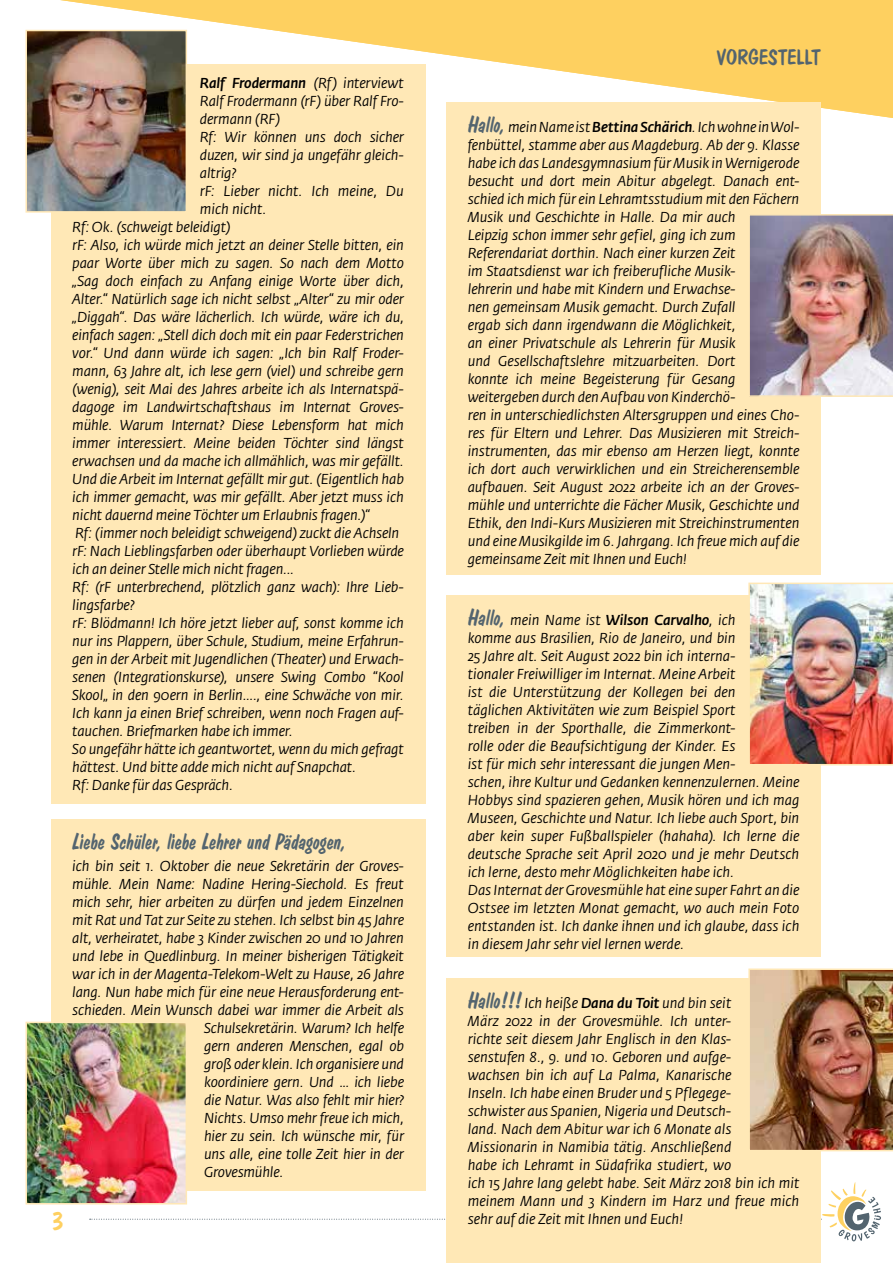
<style>
.page{position:relative;width:893px;height:1263px;background:#fff}
.page>*{position:absolute;margin:0;border:0;box-sizing:border-box;transform-origin:0 0}
.t1{font:27px "Dom Casual D";color:#fed060}
.t2{font:italic 22.5px "Dom Casual D";color:#53646f}
.t3{font:21px "Dom Casual D";letter-spacing:-.005em;color:#53646f}
.t4{font:italic 14.25px/18px "Fedra Sans Std";letter-spacing:-.01em;color:#000}
.t5{font:italic 500 14.25px "Fedra Sans Std";letter-spacing:-.01em;color:#000}
.s1{font-weight:400}
.s2{font-family:"Dom Casual D";font-size:22.5px;color:#53646f}
.s3{font-weight:500}
</style>
<div class="page">
<svg style="left:60px;top:0;width:833px;height:118px;fill:#fed060"></svg>
<svg style="left:90px;top:1182px;width:791px;height:59px"></svg>
<div style="left:51px;top:64px;width:374px;height:740px;background:#ffe8b6"></div>
<div style="left:446px;top:595px;width:375px;height:362px;background:#ffe8b6"></div>
<div style="left:446px;top:978px;width:375px;height:285px;background:#ffe8b6"></div>
<div style="left:446px;top:102px;width:375px;height:472px;background:#ffe8b6"></div>
<img style="left:29px;top:33px;width:155px;height:177px">
<div style="left:26px;top:30px;width:161px;height:183px;border:2px solid #ffe8b6"></div>
<img style="left:748px;top:968px;width:145px;height:183px">
<img style="left:749px;top:214px;width:144px;height:183px">
<div style="left:51px;top:819px;width:374px;height:372px;background:#ffe8b6"></div>
<img style="left:29px;top:1025px;width:155px;height:176px">
<div style="left:26px;top:1022px;width:161px;height:182px;border:2px solid #ffe8b6"></div>
<img style="left:748px;top:583px;width:145px;height:182px">
<p class="t5" style="left:200px;top:74px;width:206px">Ralf Frodermann <span class="s1">(Rf) interviewt</span></p>
<p class="t4" style="left:200px;top:92px;width:206px">Ralf Frodermann (rF) über Ralf Fro-</p>
<p class="t4" style="left:200px;top:110px;width:82px">dermann (RF)</p>
<p class="t4" style="left:200px;top:128px;width:206px">Rf: Wir können uns doch sicher</p>
<p class="t4" style="left:200px;top:146px;width:206px">duzen, wir sind ja ungefähr gleich-</p>
<p class="t4" style="left:200px;top:164px;width:38px">altrig?</p>
<p class="t4" style="left:200px;top:182px;width:206px">rF: Lieber nicht. Ich meine, Du</p>
<p class="t4" style="left:200px;top:200px;width:68px">mich nicht.</p>
<p class="t4" style="left:72px;top:218px;width:159px">Rf: Ok. (schweigt beleidigt)</p>
<p class="t4" style="left:72px;top:236px;width:333px">rF: Also, ich würde mich jetzt an deiner Stelle bitten, ein</p>
<p class="t4" style="left:72px;top:254px;width:333px">paar Worte über mich zu sagen. So nach dem Motto</p>
<p class="t4" style="left:72px;top:272px;width:333px">„Sag doch einfach zu Anfang einige Worte über dich,</p>
<p class="t4" style="left:72px;top:290px;width:333px">Alter.“ Natürlich sage ich nicht selbst „Alter“ zu mir oder</p>
<p class="t4" style="left:72px;top:308px;width:333px">„Diggah“. Das wäre lächerlich. Ich würde, wäre ich du,</p>
<p class="t4" style="left:72px;top:326px;width:333px">einfach sagen: „Stell dich doch mit ein paar Federstrichen</p>
<p class="t4" style="left:72px;top:344px;width:333px">vor.“ Und dann würde ich sagen: „Ich bin Ralf Froder-</p>
<p class="t4" style="left:72px;top:362px;width:333px">mann, 63 Jahre alt, ich lese gern (viel) und schreibe gern</p>
<p class="t4" style="left:72px;top:380px;width:333px">(wenig), seit Mai des Jahres arbeite ich als Internatspä-</p>
<p class="t4" style="left:72px;top:398px;width:333px">dagoge im Landwirtschaftshaus im Internat Groves-</p>
<p class="t4" style="left:72px;top:416px;width:333px">mühle. Warum Internat? Diese Lebensform hat mich</p>
<p class="t4" style="left:72px;top:434px;width:333px">immer interessiert. Meine beiden Töchter sind längst</p>
<p class="t4" style="left:72px;top:452px;width:333px">erwachsen und da mache ich allmählich, was mir gefällt.</p>
<p class="t4" style="left:72px;top:470px;width:333px">Und die Arbeit im Internat gefällt mir gut. (Eigentlich hab</p>
<p class="t4" style="left:72px;top:488px;width:333px">ich immer gemacht, was mir gefällt. Aber jetzt muss ich</p>
<p class="t4" style="left:72px;top:506px;width:299px">nicht dauernd meine Töchter um Erlaubnis fragen.)“</p>
<p class="t4" style="left:75px;top:524px;width:326px">Rf: (immer noch beleidigt schweigend) zuckt die Achseln</p>
<p class="t4" style="left:72px;top:542px;width:333px">rF: Nach Lieblingsfarben oder überhaupt Vorlieben würde</p>
<p class="t4" style="left:72px;top:560px;width:223px">ich an deiner Stelle mich nicht fragen...</p>
<p class="t4" style="left:72px;top:578px;width:333px">Rf: (rF unterbrechend, plötzlich ganz wach): Ihre Lieb-</p>
<p class="t4" style="left:72px;top:596px;width:64px">lingsfarbe?</p>
<p class="t4" style="left:72px;top:614px;width:333px">rF: Blödmann! Ich höre jetzt lieber auf, sonst komme ich</p>
<p class="t4" style="left:72px;top:632px;width:333px">nur ins Plappern, über Schule, Studium, meine Erfahrun-</p>
<p class="t4" style="left:72px;top:650px;width:333px">gen in der Arbeit mit Jugendlichen (Theater) und Erwach-</p>
<p class="t4" style="left:72px;top:668px;width:333px">senen (Integrationskurse), unsere Swing Combo “Kool</p>
<p class="t4" style="left:72px;top:686px;width:333px">Skool„ in den 90ern in Berlin...., eine Schwäche von mir.</p>
<p class="t4" style="left:72px;top:704px;width:333px">Ich kann ja einen Brief schreiben, wenn noch Fragen auf-</p>
<p class="t4" style="left:72px;top:722px;width:222px">tauchen. Briefmarken habe ich immer.</p>
<p class="t4" style="left:72px;top:740px;width:333px">So ungefähr hätte ich geantwortet, wenn du mich gefragt</p>
<p class="t4" style="left:72px;top:758px;width:285px">hättest. Und bitte adde mich nicht auf Snapchat.</p>
<p class="t4" style="left:72px;top:776px;width:162px">Rf: Danke für das Gespräch.</p>
<h2 class="t2" style="left:72px;top:827px;width:275px">Liebe Schüler, liebe Lehrer und Pädagogen,</h2>
<p class="t4" style="left:72px;top:857px;width:333px">ich bin seit 1. Oktober die neue Sekretärin der Groves-</p>
<p class="t4" style="left:72px;top:875px;width:333px">mühle. Mein Name: Nadine Hering-Siechold. Es freut</p>
<p class="t4" style="left:72px;top:893px;width:333px">mich sehr, hier arbeiten zu dürfen und jedem Einzelnen</p>
<p class="t4" style="left:72px;top:911px;width:333px">mit Rat und Tat zur Seite zu stehen. Ich selbst bin 45 Jahre</p>
<p class="t4" style="left:72px;top:929px;width:333px">alt, verheiratet, habe 3 Kinder zwischen 20 und 10 Jahren</p>
<p class="t4" style="left:72px;top:947px;width:333px">und lebe in Quedlinburg. In meiner bisherigen Tätigkeit</p>
<p class="t4" style="left:72px;top:965px;width:333px">war ich in der Magenta-Telekom-Welt zu Hause, 26 Jahre</p>
<p class="t4" style="left:72px;top:983px;width:333px">lang. Nun habe mich für eine neue Herausforderung ent-</p>
<p class="t4" style="left:72px;top:1001px;width:333px">schieden. Mein Wunsch dabei war immer die Arbeit als</p>
<p class="t4" style="left:204px;top:1019px;width:201px">Schulsekretärin. Warum? Ich helfe</p>
<p class="t4" style="left:204px;top:1037px;width:201px">gern anderen Menschen, egal ob</p>
<p class="t4" style="left:204px;top:1055px;width:201px">groß oder klein. Ich organisiere und</p>
<p class="t4" style="left:204px;top:1073px;width:201px">koordiniere gern. Und … ich liebe</p>
<p class="t4" style="left:204px;top:1091px;width:201px">die Natur. Was also fehlt mir hier?</p>
<p class="t4" style="left:204px;top:1109px;width:201px">Nichts. Umso mehr freue ich mich,</p>
<p class="t4" style="left:204px;top:1127px;width:201px">hier zu sein. Ich wünsche mir, für</p>
<p class="t4" style="left:204px;top:1145px;width:201px">uns alle, eine tolle Zeit hier in der</p>
<p class="t4" style="left:204px;top:1163px;width:81px">Grovesmühle.</p>
<h1 class="t1" style="left:51px;top:1204px;width:15px">3</h1>
<h3 class="t3" style="left:717px;top:45px;width:106px">VORGESTELLT</h3>
<p class="t4" style="left:468px;top:118px;width:333px"><span class="s2">Hallo,</span> mein Name ist <span class="s3">Bettina Schärich</span>. Ich wohne in Wol&shy;fenbüttel, stamme aber aus Magdeburg. Ab der 9. Klasse habe ich das Landesgymnasium für Musik in Wernigerode besucht und dort mein Abitur abgelegt. Danach ent&shy;schied ich mich für ein Lehramtsstudium mit den Fächern Musik und Geschichte in Halle. Da mir auch<br>Leipzig schon immer sehr gefiel, ging ich zum Referendariat dorthin. Nach einer kurzen Zeit<br>im Staatsdienst war ich freiberufliche Musik-<br>lehrerin und habe mit Kindern und Erwachse-<br>nen gemeinsam Musik gemacht. Durch Zufall<br>ergab sich dann irgendwann die Möglichkeit,<br>an einer Privatschule als Lehrerin für Musik<br>und Gesellschaftslehre mitzuarbeiten. Dort<br>konnte ich meine Begeisterung für Gesang weitergeben durch den Aufbau von Kinderchö-<br>ren in unterschiedlichsten Altersgruppen und eines Cho&shy;res für Eltern und Lehrer. Das Musizieren mit Streich&shy;instrumenten, das mir ebenso am Herzen liegt, konnte ich dort auch verwirklichen und ein Streicherensemble aufbauen. Seit August 2022 arbeite ich an der Groves&shy;mühle und unterrichte die Fächer Musik, Geschichte und Ethik, den Indi-Kurs Musizieren mit Streichinstrumenten und eine Musikgilde im 6. Jahrgang. Ich freue mich auf die gemeinsame Zeit mit Ihnen und Euch!</p>
<p class="t4" style="left:468px;top:611px;width:333px"><span class="s2">Hallo,</span> mein Name ist <span class="s3">Wilson Carvalho</span>, ich<br>komme aus Brasilien, Rio de Janeiro, und bin<br>25 Jahre alt. Seit August 2022 bin ich interna-<br>tionaler Freiwilliger im Internat. Meine Arbeit<br>ist die Unterstützung der Kollegen bei den<br>täglichen Aktivitäten wie zum Beispiel Sport<br>treiben in der Sporthalle, die Zimmerkont-<br>rolle oder die Beaufsichtigung der Kinder. Es<br>ist für mich sehr interessant die jungen Men-<br>schen, ihre Kultur und Gedanken kennenzulernen. Meine Hobbys sind spazieren gehen, Musik hören und ich mag Museen, Geschichte und Natur. Ich liebe auch Sport, bin aber kein super Fußballspieler (hahaha). Ich lerne die deutsche Sprache seit April 2020 und je mehr Deutsch ich lerne, desto mehr Möglichkeiten habe ich.<br>Das Internat der Grovesmühle hat eine super Fahrt an die Ostsee im letzten Monat gemacht, wo auch mein Foto entstanden ist. Ich danke ihnen und ich glaube, dass ich in diesem Jahr sehr viel lernen werde.</p>
<p class="t4" style="left:468px;top:993px;width:333px"><span class="s2">Hallo!!!</span> Ich heiße <span class="s3">Dana du Toit</span> und bin seit<br>März 2022 in der Grovesmühle. Ich unter-<br>richte seit diesem Jahr Englisch in den Klas-<br>senstufen 8., 9. und 10. Geboren und aufge-<br>wachsen bin ich auf La Palma, Kanarische<br>Inseln. Ich habe einen Bruder und 5 Pflegege-<br>schwister aus Spanien, Nigeria und Deutsch-<br>land. Nach dem Abitur war ich 6 Monate als Missionarin in Namibia tätig. Anschließend<br>habe ich Lehramt in Südafrika studiert, wo<br>ich 15 Jahre lang gelebt habe. Seit März 2018 bin ich mit meinem Mann und 3 Kindern im Harz und freue mich sehr auf die Zeit mit Ihnen und Euch!</p>
</div>
